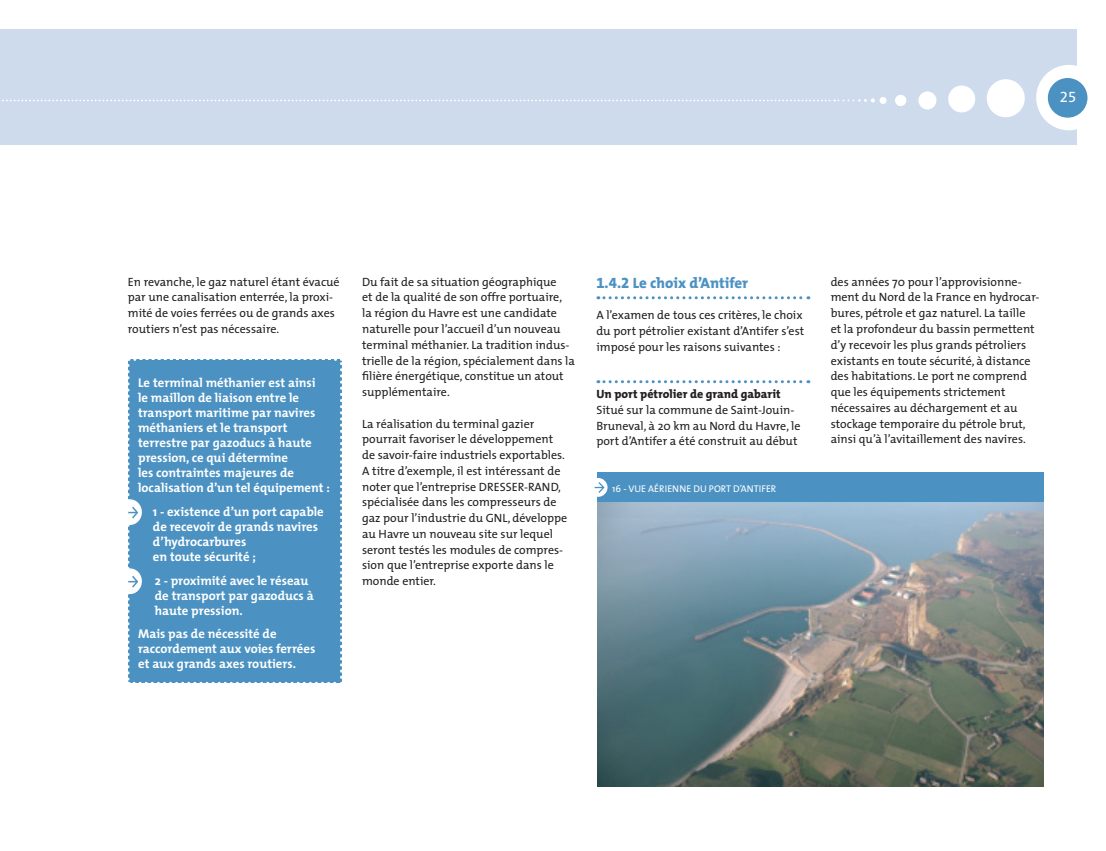
<style>
.page{position:relative;width:1106px;height:851px;background:#fff}
.page>*{position:absolute;margin:0;border:0;box-sizing:border-box;transform-origin:0 0}
.t1{font:800 15px "The Mix";color:#4b92c3}
.t2{font:15px "The Mix Expert";color:#fff}
.t3{font:700 12.75px/15px "The Mix";color:#fff}
.t4{font:12px/15.8px "The Mix";color:#231f20}
.t5{font:800 12px "The Mix";color:#231f20}
.t6{font:9.75px "The Mix";color:#fff}
.s1{font-family:"The Mix Extra Bold Expert";font-weight:400}
</style>
<div class="page">
<div style="left:0;top:30px;width:1076px;height:115px;background:#cedbec"></div>
<div style="left:986px;top:79px;width:38px;height:38px;background:#fff;border-radius:50%"></div>
<div style="left:948px;top:85px;width:27px;height:27px;background:#fff;border-radius:50%"></div>
<div style="left:918px;top:91px;width:18px;height:18px;background:#fff;border-radius:50%"></div>
<div style="left:895px;top:95px;width:11px;height:11px;background:#fff;border-radius:50%"></div>
<div style="left:879px;top:97px;width:7px;height:7px;background:#fff;border-radius:50%"></div>
<svg style="left:2px;top:98px;width:873px;height:4px"></svg>
<div style="left:1036px;top:65px;width:65px;height:65px;background:#fff;border-radius:50%"></div>
<div style="left:1047px;top:78px;width:40px;height:40px;background:#4b92c3;border-radius:50%"></div>
<svg style="left:598px;top:296px;width:211px;height:3px"></svg>
<svg style="left:598px;top:380px;width:211px;height:3px"></svg>
<div style="left:128px;top:359px;width:214px;height:324px;background:#4b92c3"></div>
<img style="left:597px;top:502px;width:446px;height:284px">
<div style="left:597px;top:472px;width:446px;height:30px;background:#4b92c3"></div>
<div style="left:588px;top:478px;width:19px;height:18px;background:#fff;border-radius:50%"></div>
<svg style="left:594px;top:480px;width:11px;height:14px"></svg>
<p class="t2" style="left:1060px;top:88px;width:18px">25</p>
<p class="t4" style="left:128px;top:274px;width:213px">En revanche, le gaz naturel étant évacué par une canalisation enterrée, la proxi&shy;mité de voies ferrées ou de grands axes routiers n’est pas nécessaire.</p>
<p class="t4" style="left:362px;top:274px;width:214px">Du fait de sa situation géographique<br>et de la qualité de son offre portuaire,<br>la région du Havre est une candidate naturelle pour l’accueil d’un nouveau terminal méthanier. La tradition indus&shy;trielle de la région, spécialement dans la filière énergétique, constitue un atout supplémentaire.</p>
<p class="t4" style="left:362px;top:416px;width:207px">La réalisation du terminal gazier pourrait favoriser le développement de savoir-faire industriels exportables.<br>A titre d’exemple, il est intéressant de noter que l’entreprise DRESSER-RAND, spécialisée dans les compresseurs de gaz pour l’industrie du GNL, développe au Havre un nouveau site sur lequel seront testés les modules de compres&shy;sion que l’entreprise exporte dans le monde entier.</p>
<p class="t3" style="left:138px;top:376px;width:193px">Le terminal méthanier est ainsi<br>le maillon de liaison entre le transport maritime par navires méthaniers et le transport terrestre par gazoducs à haute pression, ce qui détermine<br>les contraintes majeures de localisation d’un tel équipement :</p>
<p class="t3" style="left:153px;top:504px;width:172px">1 - existence d’un port capable de recevoir de grands navires d’hydrocarbures<br>en toute sécurité ;</p>
<p class="t3" style="left:155px;top:573px;width:160px">2 - proximité avec le réseau de transport par gazoducs à haute pression.</p>
<p class="t3" style="left:138px;top:626px;width:179px">Mais pas de nécessité de raccordement aux voies ferrées et aux grands axes routiers.</p>
<p class="t1" style="left:596px;top:275px;width:153px"><span class="s1">1.4.2</span> Le choix d’Antifer</p>
<p class="t4" style="left:596px;top:308px;width:209px">A l’examen de tous ces critères, le choix du port pétrolier existant d’Antifer s’est imposé pour les raisons suivantes :</p>
<p class="t5" style="left:596px;top:388px;width:186px">Un port pétrolier de grand gabarit</p>
<p class="t4" style="left:596px;top:402px;width:206px">Situé sur la commune de Saint-Jouin-<br>Bruneval, à 20 km au Nord du Havre, le port d’Antifer a été construit au début</p>
<p class="t6" style="left:612px;top:483px;width:166px">16 - VUE AÉRIENNE DU PORT D’ANTIFER</p>
<p class="t4" style="left:830px;top:274px;width:210px">des années 70 pour l’approvisionne&shy;ment du Nord de la France en hydrocar&shy;bures, pétrole et gaz naturel. La taille<br>et la profondeur du bassin permettent d’y recevoir les plus grands pétroliers existants en toute sécurité, à distance des habitations. Le port ne comprend que les équipements strictement nécessaires au déchargement et au stockage temporaire du pétrole brut, ainsi qu’à l’avitaillement des navires.</p>
</div>
